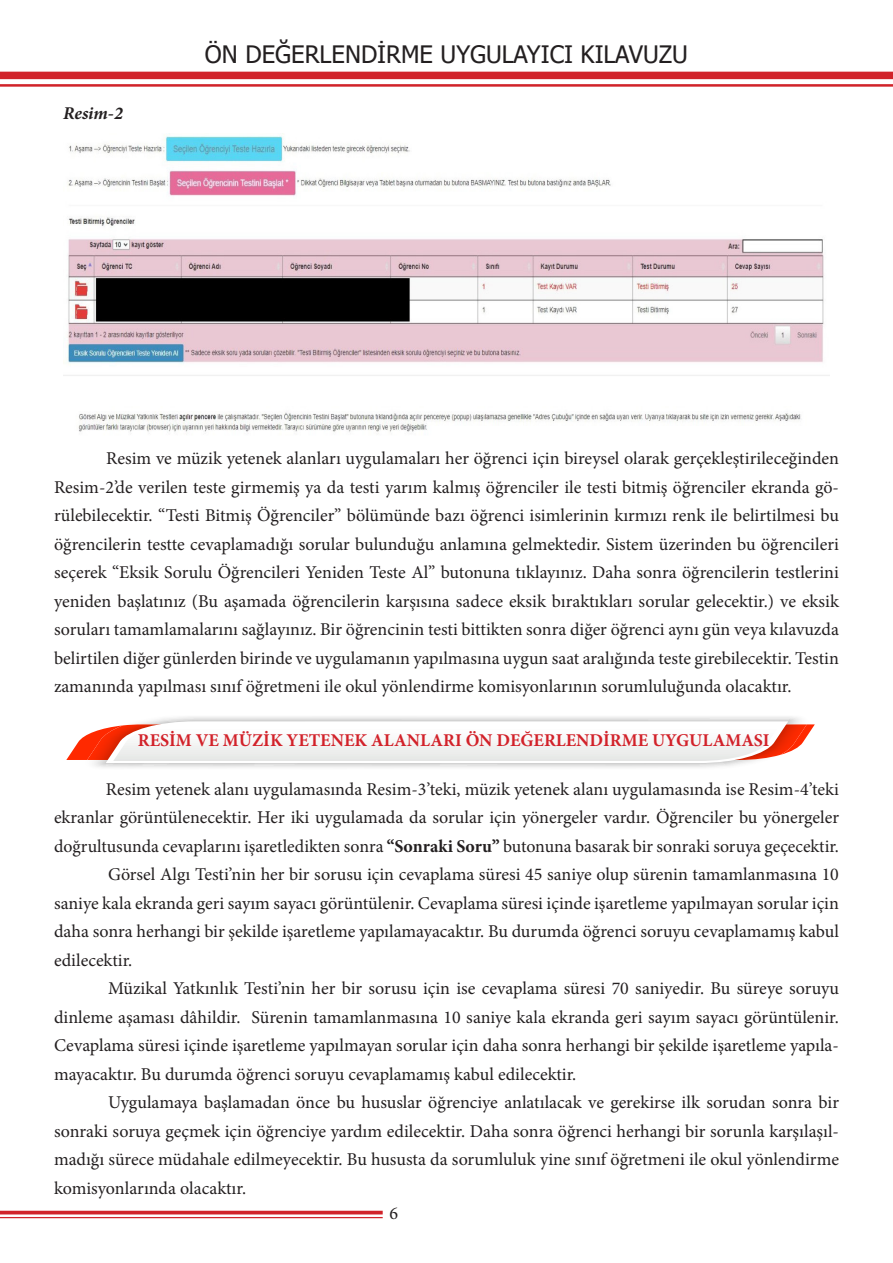
<style>
.page{position:relative;width:893px;height:1263px;background:#fff}
.page>*{position:absolute;margin:0;border:0;box-sizing:border-box;transform-origin:0 0}
.t1{font:24px "Tahoma";color:#231f20}
.t2{font:18px/28.5px "Minion Pro";color:#231f20;text-align:justify}
.t3{font:700 18px "Minion Pro";color:#d2222a}
.t4{font:italic 700 18px "Minion Pro";color:#231f20}
.s1{font-weight:700}
</style>
<div class="page">
<div style="left:0;top:72px;width:893px;height:7px;background:#d1232a"></div>
<hr style="left:0;top:84px;width:893px;height:3px;background:#d1232a">
<hr style="left:0;top:1211px;width:383px;height:3px;background:#d1232a">
<hr style="left:0;top:1217px;width:383px;height:1px;background:#d1232a">
<img style="left:63px;top:136px;width:767px;height:296px">
<svg style="left:66px;top:721px;width:749px;height:42px"></svg>
<p class="t4" style="left:63px;top:101px;width:61px">Resim-2</p>
<h1 class="t1" style="left:205px;top:38px;width:485px">ÖN DEĞERLENDİRME UYGULAYICI KILAVUZU</h1>
<p class="t2" style="left:54px;top:444px;width:787px;text-indent:52px">Resim ve müzik yetenek alanları uygulamaları her öğrenci için bireysel olarak gerçekleştirileceğinden Resim-2’de verilen teste girmemiş ya da testi yarım kalmış öğrenciler ile testi bitmiş öğrenciler ekranda gö&shy;rülebilecektir. “Testi Bitmiş Öğrenciler” bölümünde bazı öğrenci isimlerinin kırmızı renk ile belirtilmesi bu öğrencilerin testte cevaplamadığı sorular bulunduğu anlamına gelmektedir. Sistem üzerinden bu öğrencileri seçerek “Eksik Sorulu Öğrencileri Yeniden Teste Al” butonuna tıklayınız. Daha sonra öğrencilerin testlerini yeniden başlatınız (Bu aşamada öğrencilerin karşısına sadece eksik bıraktıkları sorular gelecektir.) ve eksik soruları tamamlamalarını sağlayınız. Bir öğrencinin testi bittikten sonra diğer öğrenci aynı gün veya kılavuzda belirtilen diğer günlerden birinde ve uygulamanın yapılmasına uygun saat aralığında teste girebilecektir. Testin zamanında yapılması sınıf öğretmeni ile okul yönlendirme komisyonlarının sorumluluğunda olacaktır.</p>
<p class="t3" style="left:138px;top:728px;width:633px">RESİM VE MÜZİK YETENEK ALANLARI ÖN DEĞERLENDİRME UYGULAMASI</p>
<p class="t2" style="left:54px;top:775px;width:786px;text-indent:52px">Resim yetenek alanı uygulamasında Resim-3’teki, müzik yetenek alanı uygulamasında ise Resim-4’teki ekranlar görüntülenecektir. Her iki uygulamada da sorular için yönergeler vardır. Öğrenciler bu yönergeler doğrultusunda cevaplarını işaretledikten sonra <span class="s1">“Sonraki Soru”</span> butonuna basarak bir sonraki soruya geçecektir.</p>
<p class="t2" style="left:54px;top:860px;width:786px;text-indent:54px">Görsel Algı Testi’nin her bir sorusu için cevaplama süresi 45 saniye olup sürenin tamamlanmasına 10 saniye kala ekranda geri sayım sayacı görüntülenir. Cevaplama süresi içinde işaretleme yapılmayan sorular için daha sonra herhangi bir şekilde işaretleme yapılamayacaktır. Bu durumda öğrenci soruyu cevaplamamış kabul edilecektir.</p>
<p class="t2" style="left:54px;top:974px;width:786px;text-indent:54px">Müzikal Yatkınlık Testi’nin her bir sorusu için ise cevaplama süresi 70 saniyedir. Bu süreye soruyu dinleme aşaması dâhildir. Sürenin tamamlanmasına 10 saniye kala ekranda geri sayım sayacı görüntülenir.<br>Cevaplama süresi içinde işaretleme yapılmayan sorular için daha sonra herhangi bir şekilde işaretleme yapıla&shy;mayacaktır. Bu durumda öğrenci soruyu cevaplamamış kabul edilecektir.</p>
<p class="t2" style="left:54px;top:1088px;width:786px;text-indent:54px">Uygulamaya başlamadan önce bu hususlar öğrenciye anlatılacak ve gerekirse ilk sorudan sonra bir sonraki soruya geçmek için öğrenciye yardım edilecektir. Daha sonra öğrenci herhangi bir sorunla karşılaşıl&shy;madığı sürece müdahale edilmeyecektir. Bu hususta da sorumluluk yine sınıf öğretmeni ile okul yönlendirme komisyonlarında olacaktır.</p>
<p class="t2" style="left:389px;top:1199px;width:10px">6</p>
</div>
